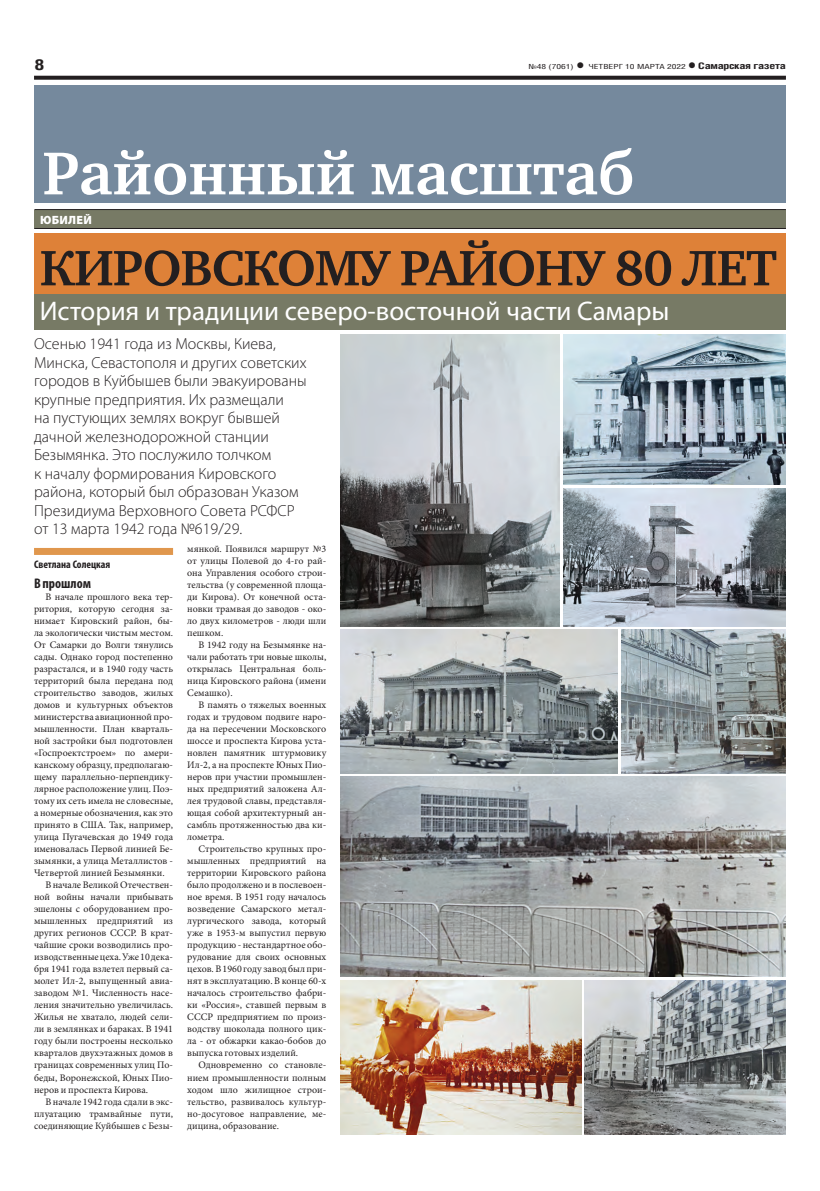
<style>
.page{position:relative;width:820px;height:1191px;background:#fff}
.page>*{position:absolute;margin:0;border:0;box-sizing:border-box;transform-origin:0 0}
.ЗАГОЛОВОК{font:700 62px "Charter C";color:#fff}
.ЗАГОЛОВОК-2{font:700 51px "Charter C";letter-spacing:-.02em;color:#231f20}
.ПОДЗАГОЛОВОК{font:27px "Myriad Pro";color:#fff}
.ПОДЗАГОЛОВОК-2{font:300 16px/18.5px "Myriad Pro";color:#231f20}
.t1{font:700 15px "Helios Cond";color:#231f20;scale:1.4 1}
.ЗАГ_в_ТЕКСТЕ{font:700 condensed 14px "Myriad Pro";color:#231f20}
.РУБРИКА{font:900 12px "Myriad Pro";letter-spacing:.02em;color:#fff}
.АВТОР_цвет{font:700 condensed 11px "Myriad Pro";color:#231f20}
.ОСНОВНОЙ{font:10px/12px "Minion Pro";color:#231f20;text-align:justify}
.t2{font:700 9px "Helios Cond";letter-spacing:-.02em;color:#231f20;scale:1.4 1}
.t3{font:7px "Helios Cond";color:#231f20;scale:1.4 1}
.s1{font-weight:700;font-size:16px}
.s2{font-size:16px}
</style>
<div class="page">
<svg style="left:34px;top:76px;width:751px;height:4px;background:#322f2f"></svg>
<div style="left:34px;top:86px;width:751px;height:117px;background:#75899d"></div>
<div style="left:34px;top:210px;width:751px;height:19px;background:#777a65"></div>
<hr style="left:34px;top:209px;width:751px;height:1px;background:#231f20">
<hr style="left:34px;top:228px;width:751px;height:1px;background:#231f20">
<div style="left:34px;top:233px;width:751px;height:65px;background:#de8138"></div>
<div style="left:34px;top:294px;width:751px;height:36px;background:#777a65"></div>
<div style="left:34px;top:548px;width:139px;height:7px;background:#e0974d"></div>
<img style="left:340px;top:980px;width:241px;height:154px">
<img style="left:563px;top:334px;width:222px;height:150px">
<img style="left:563px;top:488px;width:222px;height:138px">
<img style="left:341px;top:629px;width:276px;height:144px">
<img style="left:621px;top:629px;width:164px;height:144px">
<img style="left:584px;top:980px;width:201px;height:154px">
<img style="left:340px;top:777px;width:445px;height:199px">
<img style="left:340px;top:334px;width:219px;height:292px">
<p class="t1" style="left:34px;top:55px;width:9px">8</p>
<p class="t1" style="left:34px;top:55px;width:9px">2</p>
<p class="t3" style="left:528px;top:63px;width:114px">№48 (7061) <span class="s1">•</span> ЧЕТВЕРГ 10 МАРТА 2022</p>
<p class="t2" style="left:687px;top:61px;width:72px"><span class="s2">•</span> Самарская газета</p>
<p class="ЗАГОЛОВОК" style="left:43px;top:139px;width:593px">Районный масштаб</p>
<p class="РУБРИКА" style="left:40px;top:213px;width:53px">ЮБИЛЕЙ</p>
<p class="ЗАГОЛОВОК-2" style="left:40px;top:240px;width:738px">КИРОВСКОМУ РАЙОНУ 80 ЛЕТ</p>
<p class="ПОДЗАГОЛОВОК" style="left:40px;top:294px;width:631px">История и традиции северо-восточной части Самары</p>
<p class="ПОДЗАГОЛОВОК-2" style="left:34px;top:335px;width:274px">Осенью 1941 года из Москвы, Киева, Минска, Севастополя и других советских городов в Куйбышев были эвакуированы крупные предприятия. Их размещали<br>на пустующих землях вокруг бывшей дачной железнодорожной станции Безымянка. Это послужило толчком<br>к началу формирования Кировского района, который был образован Указом Президиума Верховного Совета РСФСР от 13 марта 1942 года №619/29.</p>
<p class="АВТОР_цвет" style="left:34px;top:558px;width:78px">Светлана Солецкая</p>
<p class="ЗАГ_в_ТЕКСТЕ" style="left:34px;top:575px;width:58px">В прошлом</p>
<p class="ОСНОВНОЙ" style="left:34px;top:591px;width:140px;text-indent:11px">В начале прошлого века тер&shy;ритория, которую сегодня за&shy;нимает Кировский район, бы&shy;ла экологически чистым местом.<br>От Самарки до Волги тянулись сады. Однако город постепенно разрастался, и в 1940 году часть территорий была передана под строительство заводов, жилых домов и культурных объектов министерства авиационной про&shy;мышленности. План кварталь&shy;ной застройки был подготовлен «Госпроектстроем» по амери&shy;канскому образцу, предполагаю&shy;щему параллельно-перпендику&shy;лярное расположение улиц. Поэ&shy;тому их сеть имела не словесные, а номерные обозначения, как это принято в США. Так, например, улица Пугачевская до 1949 года именовалась Первой линией Бе&shy;зымянки, а улица Металлистов - Четвертой линией Безымянки.</p>
<p class="ОСНОВНОЙ" style="left:34px;top:879px;width:140px;text-indent:11px">В начале Великой Отечествен&shy;ной войны начали прибывать эшелоны с оборудованием про&shy;мышленных предприятий из других регионов СССР. В крат&shy;чайшие сроки возводились про&shy;изводственные цеха. Уже 10 дека&shy;бря 1941 года взлетел первый са&shy;молет Ил-2, выпущенный авиа&shy;заводом №1. Численность насе&shy;ления значительно увеличилась.<br>Жилья не хватало, людей сели&shy;ли в землянках и бараках. В 1941 году были построены несколько кварталов двухэтажных домов в границах современных улиц По&shy;беды, Воронежской, Юных Пио&shy;неров и проспекта Кирова.</p>
<p class="ОСНОВНОЙ" style="left:34px;top:1095px;width:140px;text-indent:11px">В начале 1942 года сдали в экс&shy;плуатацию трамвайные пути, соединяющие Куйбышев с Безы-</p>
<p class="ОСНОВНОЙ" style="left:187px;top:543px;width:140px">мянкой. Появился маршрут №3 от улицы Полевой до 4-го рай&shy;она Управления особого строи&shy;тельства (у современной площа&shy;ди Кирова). От конечной оста&shy;новки трамвая до заводов - око&shy;ло двух километров - люди шли пешком.</p>
<p class="ОСНОВНОЙ" style="left:187px;top:639px;width:140px;text-indent:11px">В 1942 году на Безымянке на&shy;чали работать три новые школы, открылась Центральная боль&shy;ница Кировского района (имени Семашко).</p>
<p class="ОСНОВНОЙ" style="left:187px;top:699px;width:140px;text-indent:11px">В память о тяжелых военных годах и трудовом подвиге наро&shy;да на пересечении Московского шоссе и проспекта Кирова уста&shy;новлен памятник штурмовику Ил-2, а на проспекте Юных Пио&shy;неров при участии промышлен&shy;ных предприятий заложена Ал&shy;лея трудовой славы, представля&shy;ющая собой архитектурный ан&shy;самбль протяженностью два ки&shy;лометра.</p>
<p class="ОСНОВНОЙ" style="left:187px;top:843px;width:140px;text-indent:11px">Строительство крупных про&shy;мышленных предприятий на территории Кировского района было продолжено и в послевоен&shy;ное время. В 1951 году началось возведение Самарского метал&shy;лургического завода, который уже в 1953-м выпустил первую продукцию - нестандартное обо&shy;рудование для своих основных цехов. В 1960 году завод был при&shy;нят в эксплуатацию. В конце 60-х началось строительство фабри&shy;ки «Россия», ставшей первым в СССР предприятием по произ&shy;водству шоколада полного цик&shy;ла - от обжарки какао-бобов до выпуска готовых изделий.</p>
<p class="ОСНОВНОЙ" style="left:187px;top:1059px;width:140px;text-indent:11px">Одновременно со становле&shy;нием промышленности полным ходом шло жилищное строи&shy;тельство, развивалось культур&shy;но-досуговое направление, ме&shy;дицина, образование.</p>
</div>
